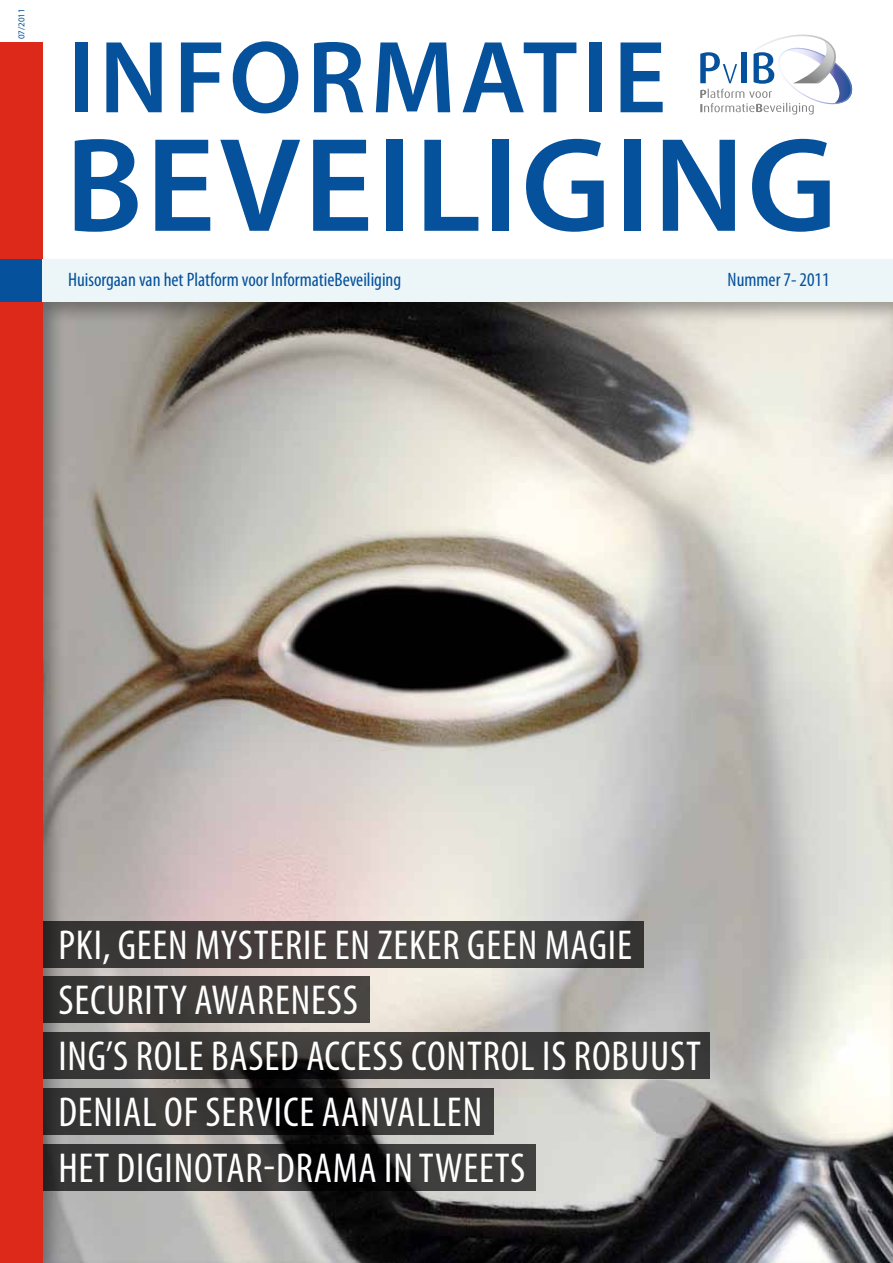
<style>
.page{position:relative;width:893px;height:1263px;background:#fff}
.page>*{position:absolute;margin:0;border:0;box-sizing:border-box;transform-origin:0 0}
.t1{font:600 135px "Myriad Pro";letter-spacing:.025em;color:#05519b}
.t2{font:600 103.5px "Myriad Pro";letter-spacing:.045em;color:#05519b}
.t3{font:condensed 42px/55.8px "Myriad Pro";letter-spacing:.02em;color:#fff}
.t4{font:condensed 19.5px "Myriad Pro";color:#05519b}
.t5{font:9px "Myriad Pro";color:#05519b}
</style>
<div class="page">
<div style="left:42px;top:300px;width:851px;height:963px;background:#000;opacity:.35"></div>
<svg style="left:43px;top:921px;width:601px;height:46px;background:#413d3c"></svg>
<svg style="left:43px;top:976px;width:327px;height:47px;background:#3f3d3b"></svg>
<svg style="left:43px;top:1032px;width:667px;height:47px;background:#373634"></svg>
<svg style="left:43px;top:1088px;width:450px;height:47px;background:#2d2d2c"></svg>
<svg style="left:43px;top:1144px;width:493px;height:47px;background:#2f2f2e"></svg>
<div style="left:0;top:43px;width:43px;height:1220px;background:#dc291a"></div>
<div style="left:0;top:259px;width:43px;height:43px;background:#05519b"></div>
<div style="left:43px;top:259px;width:850px;height:43px;background:#ecf6f9"></div>
<svg style="left:700px;top:35px;width:152px;height:80px"></svg>
<p class="t5" style="left:16px;top:39px;width:32px;rotate:-90deg">07/2011</p>
<h2 class="t2" style="left:67px;top:12px;width:601px">INFORMATIE</h2>
<h1 class="t1" style="left:65px;top:100px;width:773px">BEVEILIGING</h1>
<p class="t4" style="left:68px;top:268px;width:335px">HUISORGAAN VAN HET PLATFORM VOOR INFORMATIEBEVEILIGING</p>
<p class="t4" style="left:728px;top:268px;width:104px">NUMMER 7- 2011</p>
<p class="t3" style="left:58px;top:916px;width:644px">PKI, GEEN MYSTERIE EN ZEKER GEEN MAGIE<br>SECURITY AWARENESS<br>ING’S ROLE BASED ACCESS CONTROL IS ROBUUST<br>DENIAL OF SERVICE AANVALLEN<br>HET DIGINOTAR-DRAMA IN TWEETS</p>
</div>
